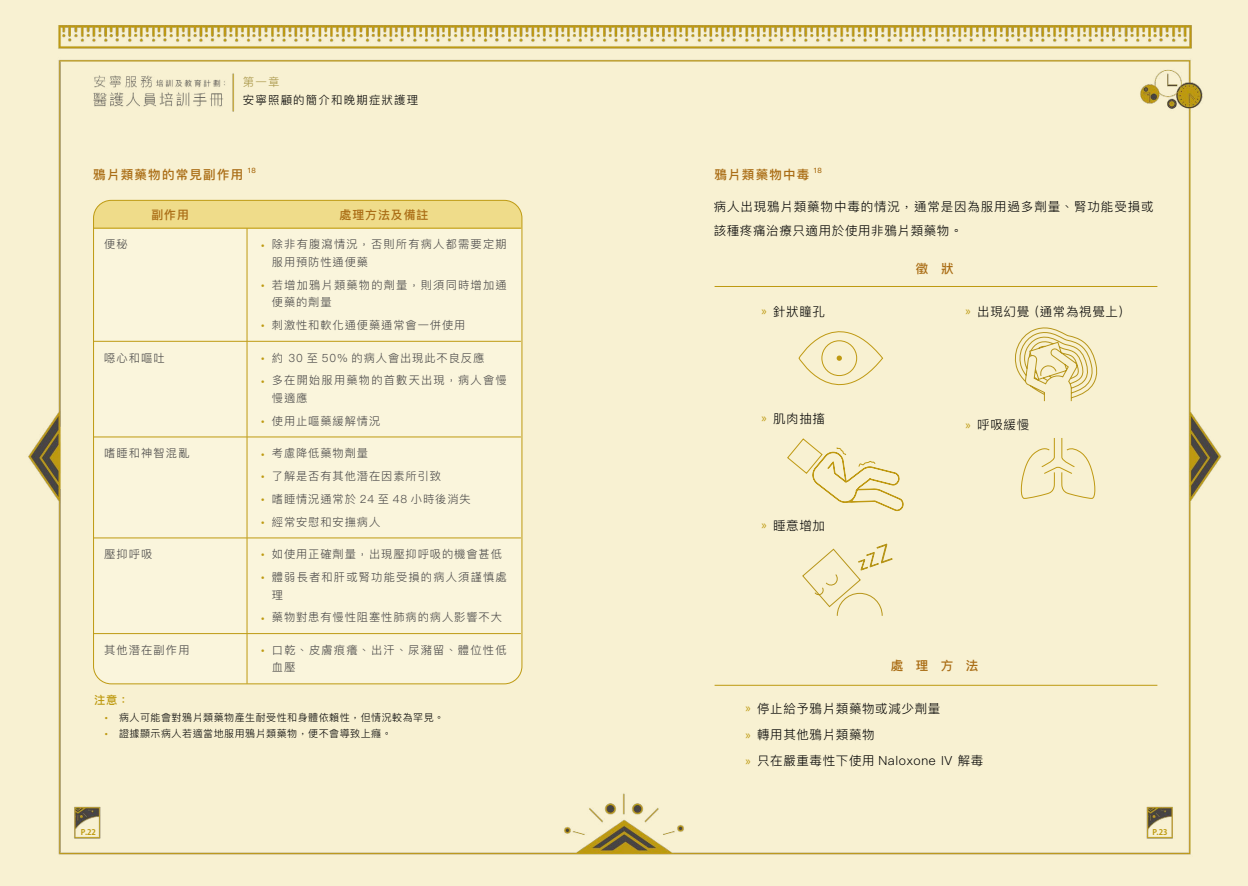
<style>
.page{position:relative;width:1248px;height:886px;background:#fff}
.page>*{position:absolute;margin:0;border:0;box-sizing:border-box;transform-origin:0 0}
.t1{font:300 12.5px/26.5px "Ping Fang HK";letter-spacing:.05em;color:#000}
.t2{font:300 12.5px/23.8px "Ping Fang HK";letter-spacing:.07em;color:#000}
.t3{font:500 12.5px "Ping Fang HK";letter-spacing:.1em;color:#aa6d15}
.t4{font:500 11.88px "Ping Fang HK";letter-spacing:.08em;color:#aa6d15}
.t5{font:300 11.5px "Ping Fang HK";letter-spacing:.1em;color:#000}
.t6{font:300 11.5px "Ping Fang HK";color:#a79445}
.t7{font:300 11.25px "Ping Fang HK";letter-spacing:.08em;color:#464545}
.t8{font:300 11.25px/17.5px "Ping Fang HK";letter-spacing:.105em;color:#464545}
.t9{font:300 11.25px/17.5px "Ping Fang HK";letter-spacing:.11em;color:#464545}
.t10{font:300 11.25px "Ping Fang HK";letter-spacing:.1em;color:#464545}
.t11{font:500 11.25px "Ping Fang HK";color:#be9a11}
.t12{font:300 10px "Ping Fang HK";letter-spacing:.05em;color:#000}
.t13{font:700 7.75px "Koz Go Pr 6 N";color:#be9a11}
.t14{font:500 7.25px "Ping Fang HK";color:#aa6d15}
.s1{font-family:"Koz Go Pr 6 N";font-weight:400;color:#be9a11}
.s2{font-family:"Myriad Pro";font-weight:400;color:#be9a11}
</style>
<div class="page">
<div style="left:0;top:0;width:1247px;height:886px;background:#f8f1d2"></div>
<div style="left:93px;top:200px;width:429px;height:484px;background:#faf5dc;border-radius:18px"></div>
<svg style="left:93px;top:200px;width:429px;height:28px;background:#ecd985"></svg>
<hr style="left:247px;top:228px;width:1px;height:113px;background:#be9a11">
<hr style="left:93px;top:341px;width:154px;height:1px;background:#be9a11">
<hr style="left:247px;top:341px;width:274px;height:1px;background:#be9a11">
<hr style="left:247px;top:341px;width:1px;height:96px;background:#be9a11">
<hr style="left:93px;top:437px;width:154px;height:1px;background:#be9a11">
<hr style="left:247px;top:437px;width:274px;height:1px;background:#be9a11">
<hr style="left:247px;top:437px;width:1px;height:101px;background:#be9a11">
<hr style="left:93px;top:538px;width:154px;height:1px;background:#be9a11">
<hr style="left:247px;top:538px;width:274px;height:1px;background:#be9a11">
<hr style="left:247px;top:538px;width:1px;height:95px;background:#be9a11">
<hr style="left:93px;top:633px;width:154px;height:1px;background:#be9a11">
<hr style="left:247px;top:633px;width:274px;height:1px;background:#be9a11">
<hr style="left:247px;top:634px;width:1px;height:49px;background:#be9a11">
<hr style="left:93px;top:228px;width:154px;height:1px;background:#be9a11">
<hr style="left:247px;top:228px;width:274px;height:1px;background:#be9a11">
<div style="left:798px;top:299px;width:85px;height:119px;background:#f8f1d2"></div>
<svg style="left:786px;top:438px;width:117px;height:73px;background:#f3e9c1"></svg>
<svg style="left:1019px;top:437px;width:77px;height:62px;background:#f3eac4"></svg>
<hr style="left:714px;top:286px;width:443px;height:1px;background:#be9a11">
<hr style="left:714px;top:685px;width:443px;height:1px;background:#be9a11">
<svg style="left:801px;top:544px;width:91px;height:72px;background:#f3ebc6"></svg>
<svg style="left:1011px;top:326px;width:88px;height:76px;background:#eee3b7"></svg>
<p class="t6" style="left:243px;top:75px;width:38px">第一章</p>
<p class="t5" style="left:243px;top:93px;width:177px">安寧照顧的簡介和晚期症狀護理</p>
<p class="t3" style="left:93px;top:167px;width:152px">鴉片類藥物的常見副作用</p>
<p class="t14" style="left:248px;top:166px;width:10px">18</p>
<p class="t4" style="left:151px;top:207px;width:39px">副作用</p>
<p class="t4" style="left:339px;top:207px;width:90px">處理方法及備註</p>
<p class="t7" style="left:104px;top:237px;width:25px">便秘</p>
<p class="t8" style="left:272px;top:235px;width:236px;text-indent:-11px"><span class="s1">•</span> 除非有腹瀉情況，否則所有病人都需要定期服用預防性通便藥</p>
<p class="t8" style="left:272px;top:276px;width:236px;text-indent:-11px"><span class="s1">•</span> 若增加鴉片類藥物的劑量，則須同時增加通便藥的劑量</p>
<p class="t7" style="left:261px;top:318px;width:206px"><span class="s1">•</span> 刺激性和軟化通便藥通常會一併使用</p>
<p class="t7" style="left:104px;top:351px;width:62px">噁心和嘔吐</p>
<p class="t7" style="left:261px;top:351px;width:225px"><span class="s1">•</span> 約 30 至 50% 的病人會出現此不良反應</p>
<p class="t8" style="left:272px;top:371px;width:236px;text-indent:-11px"><span class="s1">•</span> 多在開始服用藥物的首數天出現，病人會慢慢適應</p>
<p class="t7" style="left:261px;top:414px;width:121px"><span class="s1">•</span> 使用止嘔藥緩解情況</p>
<p class="t10" style="left:104px;top:446px;width:87px">嗜睡和神智混亂</p>
<p class="t7" style="left:261px;top:446px;width:108px"><span class="s1">•</span> 考慮降低藥物劑量</p>
<p class="t7" style="left:261px;top:469px;width:181px"><span class="s1">•</span> 了解是否有其他潛在因素所引致</p>
<p class="t7" style="left:261px;top:492px;width:211px"><span class="s1">•</span> 嗜睡情況通常於 24 至 48 小時後消失</p>
<p class="t7" style="left:261px;top:515px;width:121px"><span class="s1">•</span> 經常安慰和安撫病人</p>
<p class="t7" style="left:104px;top:547px;width:50px">壓抑呼吸</p>
<p class="t7" style="left:261px;top:547px;width:242px"><span class="s1">•</span> 如使用正確劑量，出現壓抑呼吸的機會甚低</p>
<p class="t8" style="left:272px;top:568px;width:236px;text-indent:-11px"><span class="s1">•</span> 體弱長者和肝或腎功能受損的病人須謹慎處理</p>
<p class="t7" style="left:261px;top:610px;width:242px"><span class="s1">•</span> 藥物對患有慢性阻塞性肺病的病人影響不大</p>
<p class="t10" style="left:104px;top:643px;width:87px">其他潛在副作用</p>
<p class="t9" style="left:272px;top:641px;width:236px;text-indent:-11px"><span class="s1">•</span> 口乾、皮膚痕癢、出汗、尿瀦留、體位性低血壓</p>
<p class="t11" style="left:94px;top:693px;width:36px">注意：</p>
<p class="t12" style="left:105px;top:711px;width:341px"><span class="s1">•</span> 病人可能會對鴉片類藥物產生耐受性和身體依賴性，但情況較為罕見。</p>
<p class="t12" style="left:105px;top:727px;width:288px"><span class="s1">•</span> 證據顯示病人若適當地服用鴉片類藥物，便不會導致上癮。</p>
<p class="t3" style="left:714px;top:167px;width:96px">鴉片類藥物中毒</p>
<p class="t14" style="left:813px;top:166px;width:10px">18</p>
<p class="t2" style="left:713px;top:194px;width:441px">病人出現鴉片類藥物中毒的情況，通常是因為服用過多劑量、腎功能受損或該種疼痛治療只適用於使用非鴉片類藥物。</p>
<p class="t1" style="left:761px;top:298px;width:65px"><span class="s2">»</span> 針狀瞳孔</p>
<p class="t1" style="left:761px;top:405px;width:65px"><span class="s2">»</span> 肌肉抽搐</p>
<p class="t1" style="left:761px;top:512px;width:65px"><span class="s2">»</span> 睡意增加</p>
<p class="t3" style="left:915px;top:261px;width:39px">徵 狀</p>
<p class="t1" style="left:965px;top:298px;width:167px"><span class="s2">»</span> 出現幻覺（通常為視覺上）</p>
<p class="t1" style="left:965px;top:411px;width:65px"><span class="s2">»</span> 呼吸緩慢</p>
<p class="t3" style="left:890px;top:658px;width:89px">處理方法</p>
<p class="t1" style="left:745px;top:695px;width:239px"><span class="s2">»</span> 停止給予鴉片類藥物或減少劑量<br><span class="s2">»</span> 轉用其他鴉片類藥物<br><span class="s2">»</span> 只在嚴重毒性下使用 Naloxone IV 解毒</p>
<p class="t13" style="left:81px;top:827px;width:17px">P.22</p>
<p class="t13" style="left:1152px;top:827px;width:17px">P.23</p>
</div>
